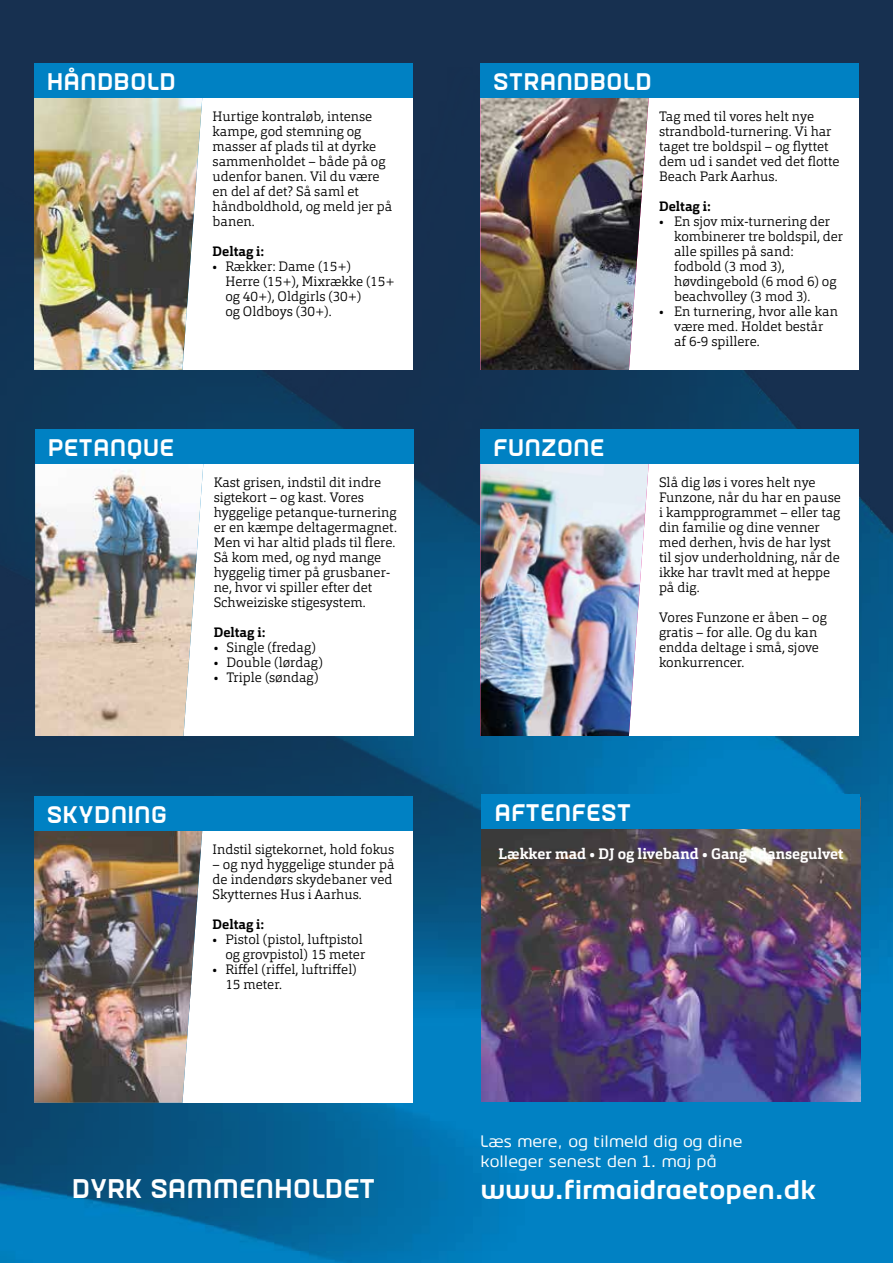
<style>
.page{position:relative;width:893px;height:1263px;background:#173050}
.page>*{position:absolute;margin:0;border:0;box-sizing:border-box;transform-origin:0 0}
.t1{font:700 27px "Firm";color:#fff}
.t2{font:700 24px "Firm";letter-spacing:.005em;color:#fff}
.t3{font:700 24px "Firm";letter-spacing:.025em;color:#fff}
.t4{font:16.5px/19.8px "Firm";color:#fff}
.t5{font:700 15px "Orgon Slab";color:#fff}
.t6{font:300 13.5px/15px "Orgon Slab";color:#000}
.t7{font:700 13.5px "Orgon Slab";color:#000}
</style>
<div class="page">
<img style="left:0;top:63px;width:893px;height:1200px">
<div style="left:34px;top:64px;width:378px;height:306px;background:#fff"></div>
<img style="left:34px;top:98px;width:169px;height:272px">
<div style="left:34px;top:64px;width:378px;height:34px;background:#0081c3"></div>
<div style="left:480px;top:64px;width:379px;height:306px;background:#fff"></div>
<div style="left:480px;top:430px;width:379px;height:306px;background:#fff"></div>
<img style="left:480px;top:98px;width:169px;height:272px">
<div style="left:480px;top:64px;width:379px;height:34px;background:#0081c3"></div>
<img style="left:480px;top:464px;width:169px;height:272px">
<div style="left:480px;top:430px;width:379px;height:34px;background:#0081c3"></div>
<div style="left:35px;top:430px;width:379px;height:306px;background:#fff"></div>
<img style="left:35px;top:464px;width:169px;height:272px">
<div style="left:35px;top:430px;width:379px;height:34px;background:#0081c3"></div>
<img style="left:482px;top:829px;width:378px;height:272px">
<div style="left:482px;top:795px;width:378px;height:34px;background:#0081c3"></div>
<div style="left:34px;top:797px;width:378px;height:306px;background:#fff"></div>
<img style="left:34px;top:831px;width:169px;height:62px">
<div style="left:34px;top:797px;width:378px;height:34px;background:#0081c3"></div>
<img style="left:34px;top:893px;width:164px;height:210px">
<h2 class="t2" style="left:47px;top:67px;width:131px">HÅNDBOLD</h2>
<h2 class="t2" style="left:493px;top:67px;width:160px">STRANDBOLD</h2>
<p class="t6" style="left:213px;top:108px;width:181px">Hurtige kontraløb, intense kampe, god stemning og masser af plads til at dyrke sammenholdet – både på og udenfor banen. Vil du være en del af det? Så saml et håndboldhold, og meld jer på banen.</p>
<p class="t7" style="left:213px;top:242px;width:53px">Deltag i:</p>
<p class="t6" style="left:225px;top:258px;width:171px;text-indent:-13px">• Rækker: Dame (15+)<br>Herre (15+), Mixrække (15+ og 40+), Oldgirls (30+)<br>og Oldboys (30+).</p>
<p class="t6" style="left:659px;top:108px;width:182px">Tag med til vores helt nye strandbold-turnering. Vi har taget tre boldspil – og flyttet dem ud i sandet ved det flotte<br>Beach Park Aarhus.</p>
<p class="t7" style="left:659px;top:197px;width:53px">Deltag i:</p>
<p class="t6" style="left:674px;top:213px;width:171px;text-indent:-15px">• En sjov mix-turnering der kombinerer tre boldspil, der alle spilles på sand: fodbold (3 mod 3), høvdingebold (6 mod 6) og beachvolley (3 mod 3).</p>
<p class="t6" style="left:674px;top:303px;width:165px;text-indent:-15px">• En turnering, hvor alle kan være med. Holdet består af 6-9 spillere.</p>
<h2 class="t2" style="left:48px;top:433px;width:128px">PETANQUE</h2>
<h2 class="t2" style="left:493px;top:433px;width:113px">FUNZONE</h2>
<p class="t6" style="left:214px;top:474px;width:185px">Kast grisen, indstil dit indre sigtekort – og kast. Vores hyggelige petanque-turnering er en kæmpe deltagermagnet.<br>Men vi har altid plads til flere.<br>Så kom med, og nyd mange hyggelig timer på grusbaner&shy;ne, hvor vi spiller efter det<br>Schweiziske stigesystem.</p>
<p class="t7" style="left:214px;top:623px;width:53px">Deltag i:</p>
<p class="t6" style="left:214px;top:639px;width:104px">• Single (fredag)</p>
<p class="t6" style="left:214px;top:654px;width:111px">• Double (lørdag)</p>
<p class="t6" style="left:214px;top:669px;width:107px">• Triple (søndag)</p>
<p class="t6" style="left:659px;top:474px;width:183px">Slå dig løs i vores helt nye<br>Funzone, når du har en pause i kampprogrammet – eller tag din familie og dine venner med derhen, hvis de har lyst til sjov underholdning, når de ikke har travlt med at heppe på dig.</p>
<p class="t6" style="left:659px;top:609px;width:169px">Vores Funzone er åben – og gratis – for alle. Og du kan endda deltage i små, sjove konkurrencer.</p>
<h2 class="t2" style="left:47px;top:800px;width:122px">SKYDNING</h2>
<h2 class="t3" style="left:494px;top:798px;width:138px">AFTENFEST</h2>
<p class="t6" style="left:213px;top:841px;width:183px">Indstil sigtekornet, hold fokus</p>
<p class="t6" style="left:213px;top:856px;width:183px">– og nyd hyggelige stunder på de indendørs skydebaner ved<br>Skytternes Hus i Aarhus.</p>
<p class="t7" style="left:213px;top:915px;width:53px">Deltag i:</p>
<p class="t6" style="left:213px;top:931px;width:154px;text-align:right">• Pistol (pistol, luftpistol og grovpistol) 15 meter</p>
<p class="t6" style="left:225px;top:961px;width:133px;text-indent:-13px">• Riffel (riffel, luftriffel)<br>15 meter.</p>
<p class="t5" style="left:499px;top:844px;width:346px">Lækker mad • DJ og liveband • Gang i dansegulvet</p>
<h1 class="t1" style="left:72px;top:1173px;width:304px">DYRK SAMMENHOLDET</h1>
<p class="t4" style="left:480px;top:1131px;width:264px">Læs mere, og tilmeld dig og dine kolleger senest den 1. maj på</p>
<h1 class="t1" style="left:480px;top:1174px;width:337px">www.firmaidraetopen.dk</h1>
</div>
